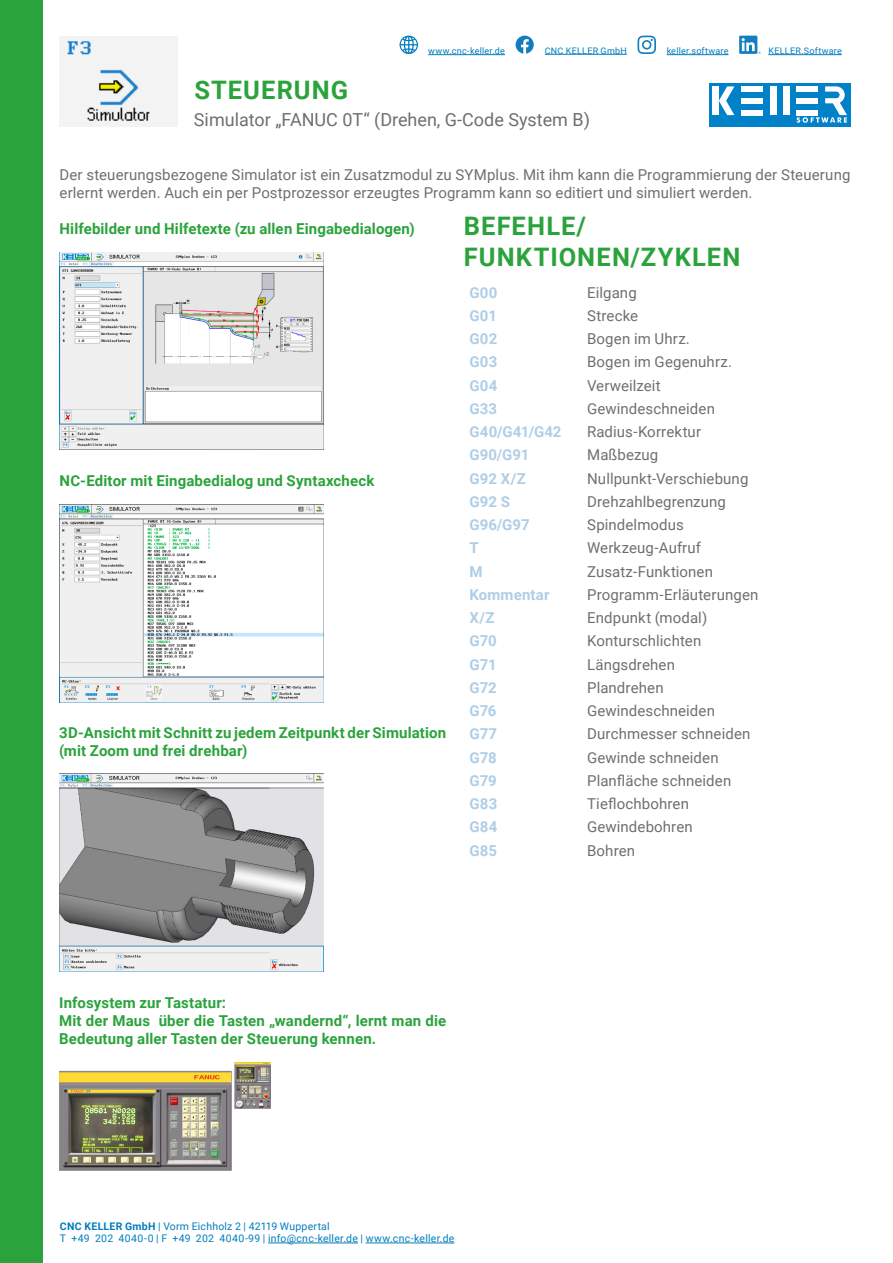
<style>
.page{position:relative;width:893px;height:1263px;background:#fff}
.page>*{position:absolute;margin:0;border:0;box-sizing:border-box;transform-origin:0 0}
.Fließtext_Headline{font:700 25.5px "Roboto";letter-spacing:.045em;color:#2ba33c}
.UnterKapitelname_L{font:18px "Roboto";color:#6f6f6f}
.Fließtext_Tabelle{font:15px "Roboto";letter-spacing:.01em;color:#6f6f6f}
.Fließtext_Headline2{font:700 15px/18px "Roboto";letter-spacing:.01em;color:#2ba33c}
.Fließtext{font:15px/18px "Roboto";letter-spacing:.01em;color:#6f6f6f}
.Fließtext_Hervorhebu{font:700 15px "Roboto";letter-spacing:.005em;color:#afcee7}
.t1{font:10.5px/12.6px "Roboto";letter-spacing:.02em;color:#007dbd}
.t2{font:9px "Roboto";letter-spacing:.03em;color:#007dbd}
.s1{font-weight:700}
</style>
<div class="page">
<img style="left:59px;top:252px;width:264px;height:197px">
<img style="left:60px;top:504px;width:264px;height:198px">
<img style="left:60px;top:774px;width:264px;height:198px">
<img style="left:60px;top:1062px;width:211px;height:108px">
<div style="left:0;top:0;width:43px;height:1263px;background:#2ba33c"></div>
<img style="left:60px;top:36px;width:117px;height:90px">
<div style="left:709px;top:83px;width:141px;height:43px;background:#0081c8"></div>
<svg style="left:719px;top:86px;width:15px;height:29px"></svg>
<div style="left:712px;top:86px;width:7px;height:29px;background:#fff"></div>
<div style="left:770px;top:86px;width:6px;height:29px;background:#fff"></div>
<div style="left:783px;top:86px;width:6px;height:29px;background:#fff"></div>
<div style="left:741px;top:86px;width:22px;height:6px;background:#fff"></div>
<div style="left:741px;top:98px;width:22px;height:5px;background:#fff"></div>
<div style="left:741px;top:110px;width:22px;height:5px;background:#fff"></div>
<svg style="left:796px;top:86px;width:51px;height:37px"></svg>
<hr style="left:545px;top:54px;width:82px;height:1px;background:#007dbd">
<svg style="left:516px;top:36px;width:18px;height:18px"></svg>
<hr style="left:667px;top:54px;width:61px;height:1px;background:#007dbd">
<svg style="left:637px;top:36px;width:19px;height:18px"></svg>
<hr style="left:428px;top:54px;width:77px;height:1px;background:#007dbd">
<svg style="left:400px;top:36px;width:18px;height:18px"></svg>
<hr style="left:768px;top:54px;width:74px;height:1px;background:#007dbd">
<svg style="left:739px;top:36px;width:22px;height:18px"></svg>
<hr style="left:268px;top:1243px;width:90px;height:1px;background:#007dbd">
<hr style="left:366px;top:1243px;width:88px;height:1px;background:#007dbd">
<p class="t2" style="left:428px;top:44px;width:78px">www.cnc-keller.de</p>
<p class="t2" style="left:545px;top:44px;width:84px">CNC KELLER GmbH</p>
<p class="t2" style="left:667px;top:44px;width:63px">keller.software</p>
<p class="t2" style="left:768px;top:44px;width:75px">KELLER.Software</p>
<h1 class="Fließtext_Headline" style="left:194px;top:72px;width:155px">STEUERUNG</h1>
<p class="UnterKapitelname_L" style="left:194px;top:107px;width:397px">Simulator „FANUC 0T“ (Drehen, G-Code System B)</p>
<p class="Fließtext" style="left:60px;top:165px;width:792px">Der steuerungsbezogene Simulator ist ein Zusatzmodul zu SYMplus. Mit ihm kann die Programmierung der Steuerung erlernt werden. Auch ein per Postprozessor erzeugtes Programm kann so editiert und simuliert werden.</p>
<p class="Fließtext_Headline2" style="left:60px;top:219px;width:357px">Hilfebilder und Hilfetexte (zu allen Eingabedialogen)</p>
<p class="Fließtext_Headline2" style="left:60px;top:471px;width:316px">NC-Editor mit Eingabedialog und Syntaxcheck</p>
<p class="Fließtext_Headline2" style="left:59px;top:723px;width:388px">3D-Ansicht mit Schnitt zu jedem Zeitpunkt der Simulation (mit Zoom und frei drehbar)</p>
<p class="Fließtext_Headline" style="left:464px;top:208px;width:124px">BEFEHLE/</p>
<p class="Fließtext_Headline" style="left:464px;top:239px;width:278px">FUNKTIONEN/ZYKLEN</p>
<p class="Fließtext_Hervorhebu" style="left:469px;top:282px;width:29px">G00</p>
<p class="Fließtext_Tabelle" style="left:587px;top:282px;width:51px">Eilgang</p>
<p class="Fließtext_Hervorhebu" style="left:469px;top:305px;width:29px">G01</p>
<p class="Fließtext_Tabelle" style="left:587px;top:305px;width:52px">Strecke</p>
<p class="Fließtext_Hervorhebu" style="left:469px;top:328px;width:29px">G02</p>
<p class="Fließtext_Tabelle" style="left:587px;top:328px;width:104px">Bogen im Uhrz.</p>
<p class="Fließtext_Hervorhebu" style="left:469px;top:351px;width:29px">G03</p>
<p class="Fließtext_Tabelle" style="left:587px;top:351px;width:146px">Bogen im Gegenuhrz.</p>
<p class="Fließtext_Hervorhebu" style="left:469px;top:375px;width:29px">G04</p>
<p class="Fließtext_Tabelle" style="left:587px;top:375px;width:75px">Verweilzeit</p>
<p class="Fließtext_Hervorhebu" style="left:469px;top:398px;width:29px">G33</p>
<p class="Fließtext_Tabelle" style="left:587px;top:398px;width:129px">Gewindeschneiden</p>
<p class="Fließtext_Hervorhebu" style="left:469px;top:421px;width:94px">G40/G41/G42</p>
<p class="Fließtext_Tabelle" style="left:587px;top:421px;width:115px">Radius-Korrektur</p>
<p class="Fließtext_Hervorhebu" style="left:469px;top:444px;width:62px">G90/G91</p>
<p class="Fließtext_Tabelle" style="left:587px;top:444px;width:73px">Maßbezug</p>
<p class="Fließtext_Hervorhebu" style="left:469px;top:468px;width:58px">G92 X/Z</p>
<p class="Fließtext_Tabelle" style="left:587px;top:468px;width:163px">Nullpunkt-Verschiebung</p>
<p class="Fließtext_Hervorhebu" style="left:469px;top:491px;width:42px">G92 S</p>
<p class="Fließtext_Tabelle" style="left:587px;top:491px;width:140px">Drehzahlbegrenzung</p>
<p class="Fließtext_Hervorhebu" style="left:469px;top:514px;width:62px">G96/G97</p>
<p class="Fließtext_Tabelle" style="left:587px;top:514px;width:98px">Spindelmodus</p>
<p class="Fließtext_Hervorhebu" style="left:469px;top:537px;width:11px">T</p>
<p class="Fließtext_Tabelle" style="left:587px;top:537px;width:115px">Werkzeug-Aufruf</p>
<p class="Fließtext_Hervorhebu" style="left:469px;top:561px;width:15px">M</p>
<p class="Fließtext_Tabelle" style="left:587px;top:561px;width:127px">Zusatz-Funktionen</p>
<p class="Fließtext_Hervorhebu" style="left:469px;top:584px;width:81px">Kommentar</p>
<p class="Fließtext_Tabelle" style="left:587px;top:584px;width:173px">Programm-Erläuterungen</p>
<p class="Fließtext_Hervorhebu" style="left:469px;top:607px;width:27px">X/Z</p>
<p class="Fließtext_Tabelle" style="left:587px;top:607px;width:122px">Endpunkt (modal)</p>
<p class="Fließtext_Hervorhebu" style="left:469px;top:630px;width:29px">G70</p>
<p class="Fließtext_Tabelle" style="left:587px;top:630px;width:116px">Konturschlichten</p>
<p class="Fließtext_Hervorhebu" style="left:469px;top:654px;width:29px">G71</p>
<p class="Fließtext_Tabelle" style="left:587px;top:654px;width:89px">Längsdrehen</p>
<p class="Fließtext_Hervorhebu" style="left:469px;top:677px;width:29px">G72</p>
<p class="Fließtext_Tabelle" style="left:587px;top:677px;width:78px">Plandrehen</p>
<p class="Fließtext_Hervorhebu" style="left:469px;top:700px;width:28px">G76</p>
<p class="Fließtext_Tabelle" style="left:587px;top:700px;width:129px">Gewindeschneiden</p>
<p class="Fließtext_Hervorhebu" style="left:469px;top:723px;width:29px">G77</p>
<p class="Fließtext_Tabelle" style="left:587px;top:723px;width:165px">Durchmesser schneiden</p>
<p class="Fließtext_Hervorhebu" style="left:469px;top:747px;width:29px">G78</p>
<p class="Fließtext_Tabelle" style="left:587px;top:747px;width:133px">Gewinde schneiden</p>
<p class="Fließtext_Hervorhebu" style="left:469px;top:770px;width:29px">G79</p>
<p class="Fließtext_Tabelle" style="left:587px;top:770px;width:146px">Planfläche schneiden</p>
<p class="Fließtext_Hervorhebu" style="left:469px;top:793px;width:29px">G83</p>
<p class="Fließtext_Tabelle" style="left:587px;top:793px;width:103px">Tieflochbohren</p>
<p class="Fließtext_Hervorhebu" style="left:469px;top:816px;width:29px">G84</p>
<p class="Fließtext_Tabelle" style="left:587px;top:816px;width:107px">Gewindebohren</p>
<p class="Fließtext_Hervorhebu" style="left:469px;top:840px;width:29px">G85</p>
<p class="Fließtext_Tabelle" style="left:587px;top:840px;width:50px">Bohren</p>
<p class="Fließtext_Headline2" style="left:59px;top:993px;width:168px">Infosystem zur Tastatur:</p>
<p class="Fließtext_Headline2" style="left:59px;top:1011px;width:388px">Mit der Maus über die Tasten „wandernd“, lernt man die<br>Bedeutung aller Tasten der Steuerung kennen.</p>
<p class="t1" style="left:60px;top:1219px;width:396px"><span class="s1">CNC KELLER GmbH</span> | Vorm Eichholz 2 | 42119 Wuppertal<br>T +49 202 4040-0 | F +49 202 4040-99 | info@cnc-keller.de | www.cnc-keller.de</p>
</div>
